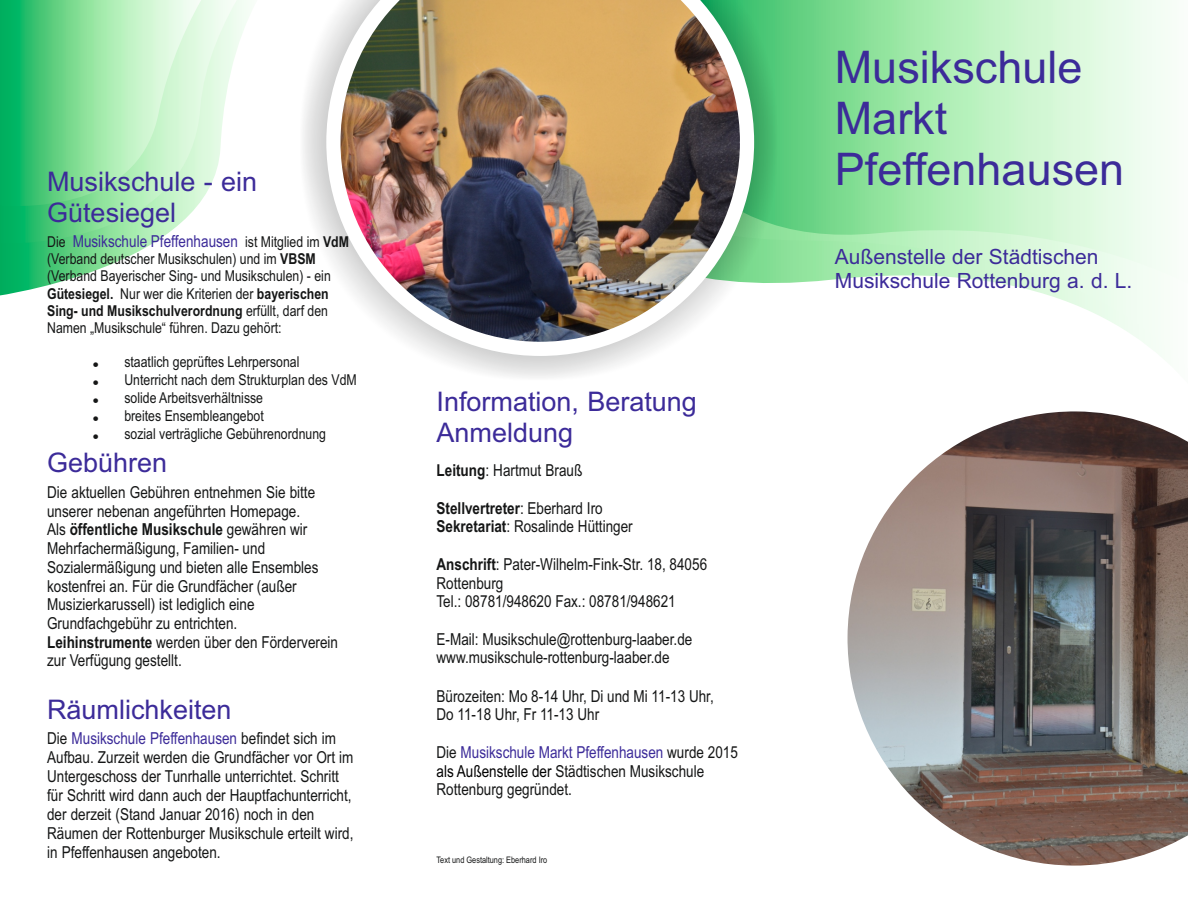
<style>
.page{position:relative;width:1188px;height:918px;background:#fff}
.page>*{position:absolute;margin:0;border:0;box-sizing:border-box;transform-origin:0 0}
.t1{font:45px/50.8px "Arial";color:#3c2b99}
.t2{font:27px/30.8px "Arial";color:#3c2b99}
.t3{font:21px/24px "Arial";color:#3c2b99}
.t4{font:16.5px/18.8px "Arial Narrow";color:#151616}
.t5{font:16.5px "Arial Narrow";color:#3c2b99}
.t6{font:15px/17.1px "Arial Narrow";color:#151616}
.t7{font:9px "Arial Narrow";color:#151616}
.s1{font-size:15px;color:#151616}
.s2{font-weight:700;font-size:15px;color:#151616}
.s3{font-weight:700}
.s4{color:#3c2b99}
.s5{color:#000}
</style>
<div class="page">
<svg style="left:1031px;top:290px;width:125px;height:62px"></svg>
<svg style="left:788px;top:0;width:377px;height:290px;background:#baeec1"></svg>
<svg style="left:0;top:0;width:248px;height:296px"></svg>
<svg style="left:0;top:0;width:245px;height:245px"></svg>
<svg style="left:0;top:0;width:209px;height:210px;background:#8ee0a6"></svg>
<svg style="left:303px;top:0;width:485px;height:378px"></svg>
<img style="left:319px;top:0;width:442px;height:363px">
<svg style="left:847px;top:411px;width:341px;height:455px"></svg>
<h2 class="t2" style="left:47px;top:169px;width:212px">Musikschule - ein<br>Gütesiegel</h2>
<p class="t5" style="left:47px;top:235px;width:303px"><span class="s1">Die</span> Musikschule Pfeffenhausen <span class="s1">ist Mitglied im</span> <span class="s2">VdM</span></p>
<p class="t6" style="left:47px;top:252px;width:285px">(Verband deutscher Musikschulen) und im <span class="s3">VBSM </span>(Verband Bayerischer Sing- und Musikschulen) - ein <span class="s3">Gütesiegel.</span> Nur wer die Kriterien der <span class="s3">bayerischen Sing- und Musikschulverordnung</span> erfüllt, darf den Namen „Musikschule“ führen. Dazu gehört:</p>
<p class="t6" style="left:124px;top:354px;width:234px;line-height:18.1px">staatlich geprüftes Lehrpersonal<br>Unterricht nach dem Strukturplan des VdM solide Arbeitsverhältnisse<br>breites Ensembleangebot<br>sozial verträgliche Gebührenordnung</p>
<h2 class="t2" style="left:47px;top:450px;width:122px">Gebühren</h2>
<p class="t4" style="left:47px;top:484px;width:293px">Die aktuellen Gebühren entnehmen Sie bitte unserer nebenan angeführten Homepage.<br>Als <span class="s3">öffentliche Musikschule</span> gewähren wir Mehrfachermäßigung, Familien- und Sozialermäßigung und bieten alle Ensembles kostenfrei an. Für die Grundfächer (außer Musizierkarussell) ist lediglich eine Grundfachgebühr zu entrichten.<br><span class="s3">Leihinstrumente</span> werden über den Förderverein zur Verfügung gestellt.</p>
<h2 class="t2" style="left:47px;top:696px;width:186px">Räumlichkeiten</h2>
<p class="t4" style="left:47px;top:730px;width:308px">Die <span class="s4">Musikschule Pfeffenhausen</span> befindet sich im Aufbau. Zurzeit werden die Grundfächer vor Ort im Untergeschoss der Tunrhalle unterrichtet. Schritt für Schritt wird dann auch der Hauptfachunterricht, der derzeit (Stand Januar 2016) noch in den Räumen der Rottenburger Musikschule erteilt wird, in Pfeffenhausen angeboten.</p>
<h2 class="t2" style="left:437px;top:389px;width:262px">Information, Beratung<br>Anmeldung</h2>
<p class="t4" style="left:437px;top:462px;width:147px"><span class="s3">Leitung</span>: Hartmut Brauß</p>
<p class="t4" style="left:437px;top:500px;width:198px"><span class="s3">Stellvertreter</span>: Eberhard Iro<br><span class="s3">Sekretariat</span>: Rosalinde Hüttinger</p>
<p class="t4" style="left:437px;top:556px;width:272px"><span class="s3">Anschrift</span>: Pater-Wilhelm-Fink-Str. 18, 84056<br>Rottenburg<br>Tel.: 08781/948620 Fax.: 08781/948621</p>
<p class="t4" style="left:437px;top:631px;width:257px">E-Mail: Musikschule@rottenburg-laaber.de www.musikschule-rottenburg-laaber.de</p>
<p class="t4" style="left:437px;top:688px;width:279px">Bürozeiten: Mo 8-14 Uhr, Di und Mi 11-13 Uhr,<br>Do 11-18 Uhr, Fr 11-13 Uhr</p>
<p class="t4" style="left:437px;top:744px;width:303px">Die <span class="s4">Musikschule Markt Pfeffenhausen</span> wurde 2015 <span class="s5">als Außenstelle der</span> Städtischen Musikschule<br>Rottenburg gegründet.</p>
<p class="t7" style="left:437px;top:857px;width:112px">Text und Gestaltung: Eberhard Iro</p>
<h1 class="t1" style="left:835px;top:46px;width:291px">Musikschule<br>Markt<br>Pfeffenhausen</h1>
<p class="t3" style="left:835px;top:246px;width:299px">Außenstelle der Städtischen<br>Musikschule Rottenburg a. d. L.</p>
</div>
